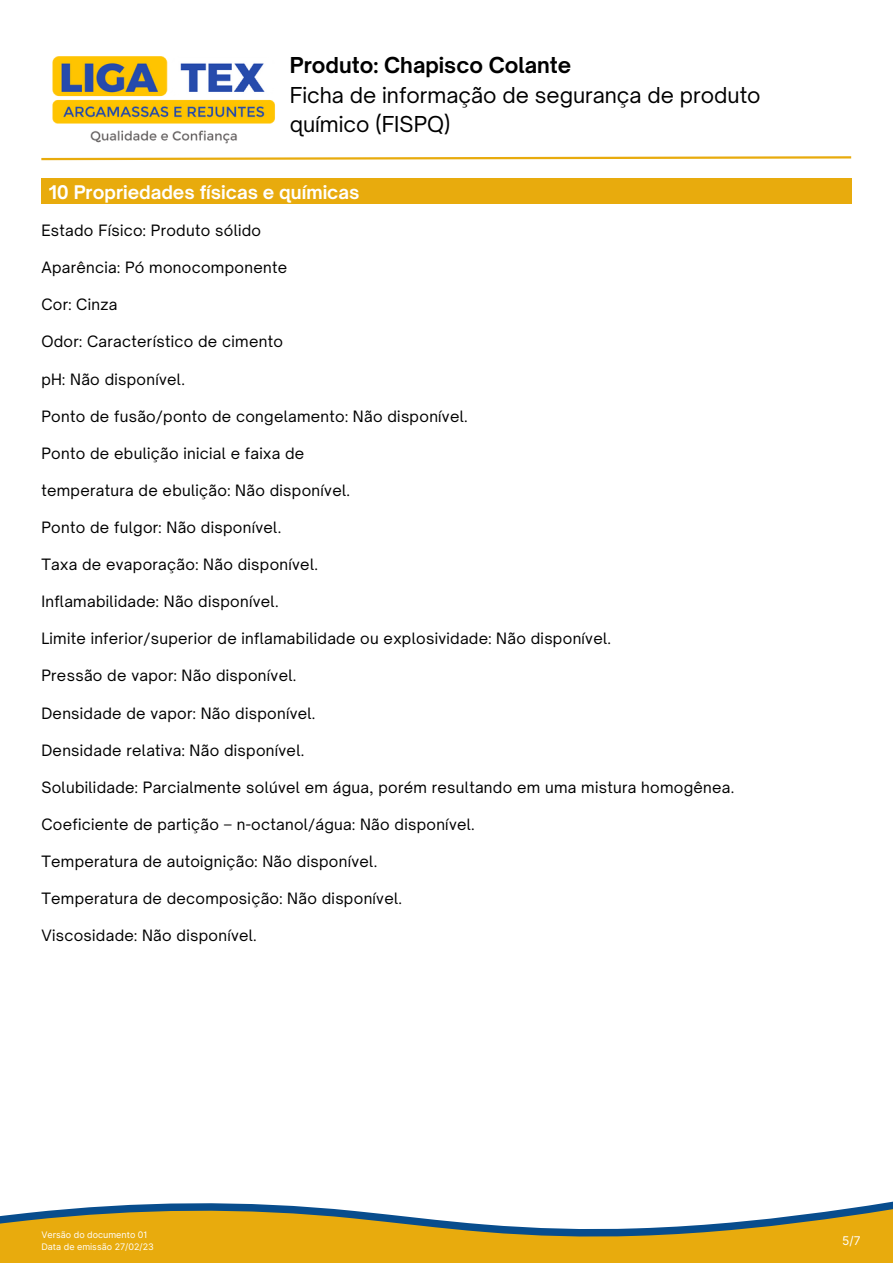
<style>
.page{position:relative;width:893px;height:1264px;background:#fff}
.page>*{position:absolute;margin:0;border:0;box-sizing:border-box;transform-origin:0 0}
.t1{font:21px/29.2px "Open Sauce One";color:#000}
.t2{font:700 21px "Open Sauce One";color:#000}
.t3{font:700 18px "Open Sauce One";color:#fff}
.t4{font:15px "Open Sauce One";letter-spacing:.02em;color:#000}
.t5{font:12px "Inter";color:#fff}
.t6{font:9px/12px "Inter";color:#fff}
</style>
<div class="page">
<img style="left:52px;top:56px;width:223px;height:88px">
<svg style="left:41px;top:156px;width:811px;height:5px"></svg>
<div style="left:41px;top:178px;width:810px;height:25px;background:#e8ab0d"></div>
<svg style="left:0;top:1201px;width:892px;height:61px;fill:#e8ab0d"></svg>
<h1 class="t2" style="left:290px;top:52px;width:283px">Produto: Chapisco Colante</h1>
<h1 class="t1" style="left:290px;top:81px;width:472px">Ficha de informação de segurança de produto químico (FISPQ)</h1>
<p class="t3" style="left:49px;top:180px;width:312px">10 Propriedades físicas e químicas</p>
<p class="t4" style="left:41px;top:221px;width:221px">Estado Físico: Produto sólido</p>
<p class="t4" style="left:41px;top:258px;width:247px">Aparência: Pó monocomponente</p>
<p class="t4" style="left:41px;top:295px;width:78px">Cor: Cinza</p>
<p class="t4" style="left:41px;top:332px;width:243px">Odor: Característico de cimento</p>
<p class="t4" style="left:41px;top:369px;width:145px">pH: Não disponível.</p>
<p class="t4" style="left:41px;top:406px;width:428px">Ponto de fusão/ponto de congelamento: Não disponível.</p>
<p class="t4" style="left:41px;top:444px;width:264px">Ponto de ebulição inicial e faixa de</p>
<p class="t4" style="left:41px;top:481px;width:310px">temperatura de ebulição: Não disponível.</p>
<p class="t4" style="left:41px;top:518px;width:241px">Ponto de fulgor: Não disponível.</p>
<p class="t4" style="left:41px;top:555px;width:278px">Taxa de evaporação: Não disponível.</p>
<p class="t4" style="left:41px;top:592px;width:239px">Inflamabilidade: Não disponível.</p>
<p class="t4" style="left:41px;top:629px;width:571px">Limite inferior/superior de inflamabilidade ou explosividade: Não disponível.</p>
<p class="t4" style="left:41px;top:666px;width:256px">Pressão de vapor: Não disponível.</p>
<p class="t4" style="left:41px;top:703px;width:276px">Densidade de vapor: Não disponível.</p>
<p class="t4" style="left:41px;top:740px;width:264px">Densidade relativa: Não disponível.</p>
<p class="t4" style="left:41px;top:777px;width:694px">Solubilidade: Parcialmente solúvel em água, porém resultando em uma mistura homogênea.</p>
<p class="t4" style="left:41px;top:814px;width:435px">Coeficiente de partição – n-octanol/água: Não disponível.</p>
<p class="t4" style="left:41px;top:852px;width:337px">Temperatura de autoignição: Não disponível.</p>
<p class="t4" style="left:41px;top:889px;width:362px">Temperatura de decomposição: Não disponível.</p>
<p class="t4" style="left:41px;top:926px;width:217px">Viscosidade: Não disponível.</p>
<p class="t6" style="left:41px;top:1229px;width:114px">Versão do documento 01<br>Data de emissão 27/02/23</p>
<p class="t5" style="left:842px;top:1233px;width:20px">5/7</p>
</div>
